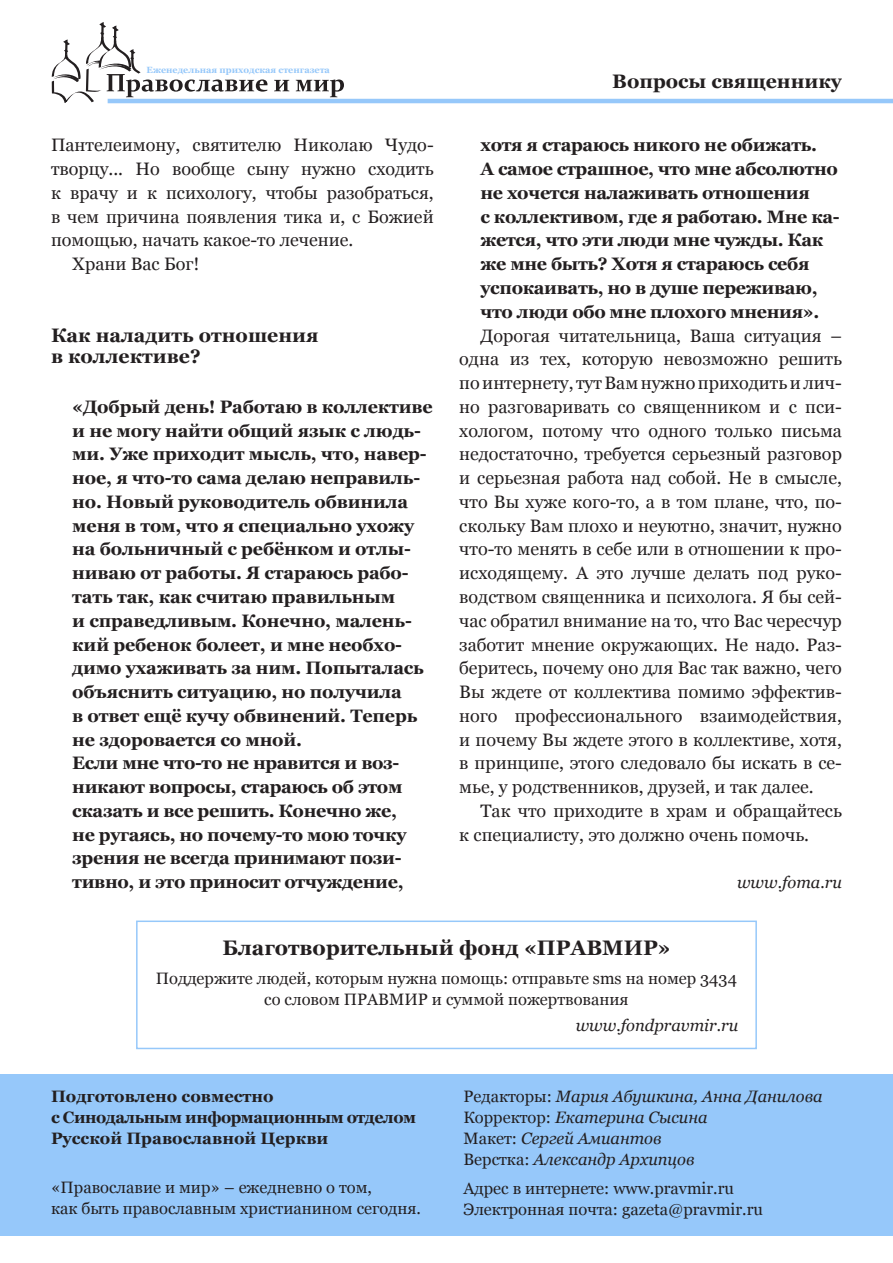
<style>
.page{position:relative;width:893px;height:1263px;background:#fff}
.page>*{position:absolute;margin:0;border:0;box-sizing:border-box;transform-origin:0 0}
.t1{font:700 21px "Georgia";color:#231f20}
.Podzagolovok{font:700 19.5px/21px "Georgia";color:#231f20}
.kolontitul{font:700 19.5px "Georgia";color:#231f20}
.Text{font:18px/23.7px "Georgia";color:#231f20;text-align:justify}
.text_vopros{font:700 18px/23.7px "Georgia";letter-spacing:-.01em;color:#231f20}
.t2{font:16.5px/21px "Georgia";color:#231f20}
.Bibliography{font:italic 16.5px/21px "Georgia";color:#231f20}
.t3{font:700 16.5px/21px "Georgia";color:#231f20}
.t4{font:700 9px "Georgia";color:#96c8fa}
.s1{font-style:normal}
</style>
<div class="page">
<div style="left:0;top:1074px;width:893px;height:162px;background:#96c8fa"></div>
<svg style="left:52px;top:22px;width:215px;height:81px"></svg>
<svg style="left:274px;top:80px;width:15px;height:11px"></svg>
<svg style="left:296px;top:79px;width:48px;height:18px"></svg>
<hr style="left:108px;top:99px;width:785px;height:4px;background:#96c8fa">
<div style="left:136px;top:920px;width:621px;height:129px;border:2px solid #96c8fa"></div>
<p class="t4" style="left:147px;top:64px;width:185px">Еженедельная приходская стенгазета</p>
<p class="Text" style="left:51px;top:134px;width:384px">Пантелеимону, святителю Николаю Чудо&shy;творцу... Но вообще сыну нужно сходить к врачу и к психологу, чтобы разобраться, в чем причина появления тика и, с Божией помощью, начать какое-то лечение.</p>
<p class="Text" style="left:72px;top:252px;width:129px">Храни Вас Бог!</p>
<p class="Podzagolovok" style="left:51px;top:324px;width:269px">Как наладить отношения в коллективе?</p>
<p class="text_vopros" style="left:72px;top:395px;width:362px">«Добрый день! Работаю в коллективе и не могу найти общий язык с людь&shy;ми. Уже приходит мысль, что, навер&shy;ное, я что-то сама делаю неправиль&shy;но. Новый руководитель обвинила меня в том, что я специально ухожу на больничный с ребёнком и отлы&shy;ниваю от работы. Я стараюсь рабо&shy;тать так, как считаю правильным<br>и справедливым. Конечно, малень&shy;кий ребенок болеет, и мне необхо&shy;димо ухаживать за ним. Попыталась объяснить ситуацию, но получила<br>в ответ ещё кучу обвинений. Теперь не здоровается со мной.<br>Если мне что-то не нравится и воз&shy;никают вопросы, стараюсь об этом сказать и все решить. Конечно же,<br>не ругаясь, но почему-то мою точку зрения не всегда принимают пози&shy;тивно, и это приносит отчуждение,</p>
<p class="kolontitul" style="left:612px;top:69px;width:231px">Вопросы священнику</p>
<p class="text_vopros" style="left:480px;top:133px;width:361px">хотя я стараюсь никого не обижать.<br>А самое страшное, что мне абсолютно не хочется налаживать отношения<br>с коллективом, где я работаю. Мне ка&shy;жется, что эти люди мне чужды. Как же мне быть? Хотя я стараюсь себя успокаивать, но в душе переживаю, что люди обо мне плохого мнения».</p>
<p class="Text" style="left:459px;top:324px;width:384px;text-indent:21px">Дорогая читательница, Ваша ситуация – одна из тех, которую невозможно решить по интернету, тут Вам нужно приходить и лич&shy;но разговаривать со священником и с пси&shy;хологом, потому что одного только письма недостаточно, требуется серьезный разговор и серьезная работа над собой. Не в смысле, что Вы хуже кого-то, а в том плане, что, по&shy;скольку Вам плохо и неуютно, значит, нужно что-то менять в себе или в отношении к про&shy;исходящему. А это лучше делать под руко&shy;водством священника и психолога. Я бы сей&shy;час обратил внимание на то, что Вас чересчур заботит мнение окружающих. Не надо. Раз&shy;беритесь, почему оно для Вас так важно, чего Вы ждете от коллектива помимо эффектив&shy;ного профессионального взаимодействия, и почему Вы ждете этого в коллективе, хотя, в принципе, этого следовало бы искать в се&shy;мье, у родственников, друзей, и так далее.</p>
<p class="Text" style="left:459px;top:799px;width:384px;text-indent:21px">Так что приходите в храм и обращайтесь к специалисту, это должно очень помочь.</p>
<p class="Bibliography" style="left:737px;top:872px;width:106px">www.foma.ru</p>
<p class="t1" style="left:222px;top:934px;width:450px">Благотворительный фонд «ПРАВМИР»</p>
<p class="t2" style="left:156px;top:968px;width:583px;text-align:center">Поддержите людей, которым нужна помощь: отправьте sms на номер 3434 со словом ПРАВМИР и суммой пожертвования</p>
<p class="Bibliography" style="left:576px;top:1015px;width:164px">www.fondpravmir.ru</p>
<p class="t3" style="left:51px;top:1085px;width:367px">Подготовлено совместно<br>с Синодальным информационным отделом<br>Русской Православной Церкви</p>
<p class="t2" style="left:51px;top:1177px;width:372px">«Православие и мир» – ежедневно о том,<br>как быть православным христианином сегодня.</p>
<p class="Bibliography" style="left:463px;top:1086px;width:361px"><span class="s1">Редакторы:</span> Мария Абушкина, Анна Данилова<br><span class="s1">Корректор:</span> Екатерина Сысина<br><span class="s1">Макет:</span> Сергей Амиантов<br><span class="s1">Верстка:</span> Александр Архипцов</p>
<p class="t2" style="left:463px;top:1178px;width:301px">Адрес в интернете: www.pravmir.ru<br>Электронная почта: gazeta@pravmir.ru</p>
</div>
